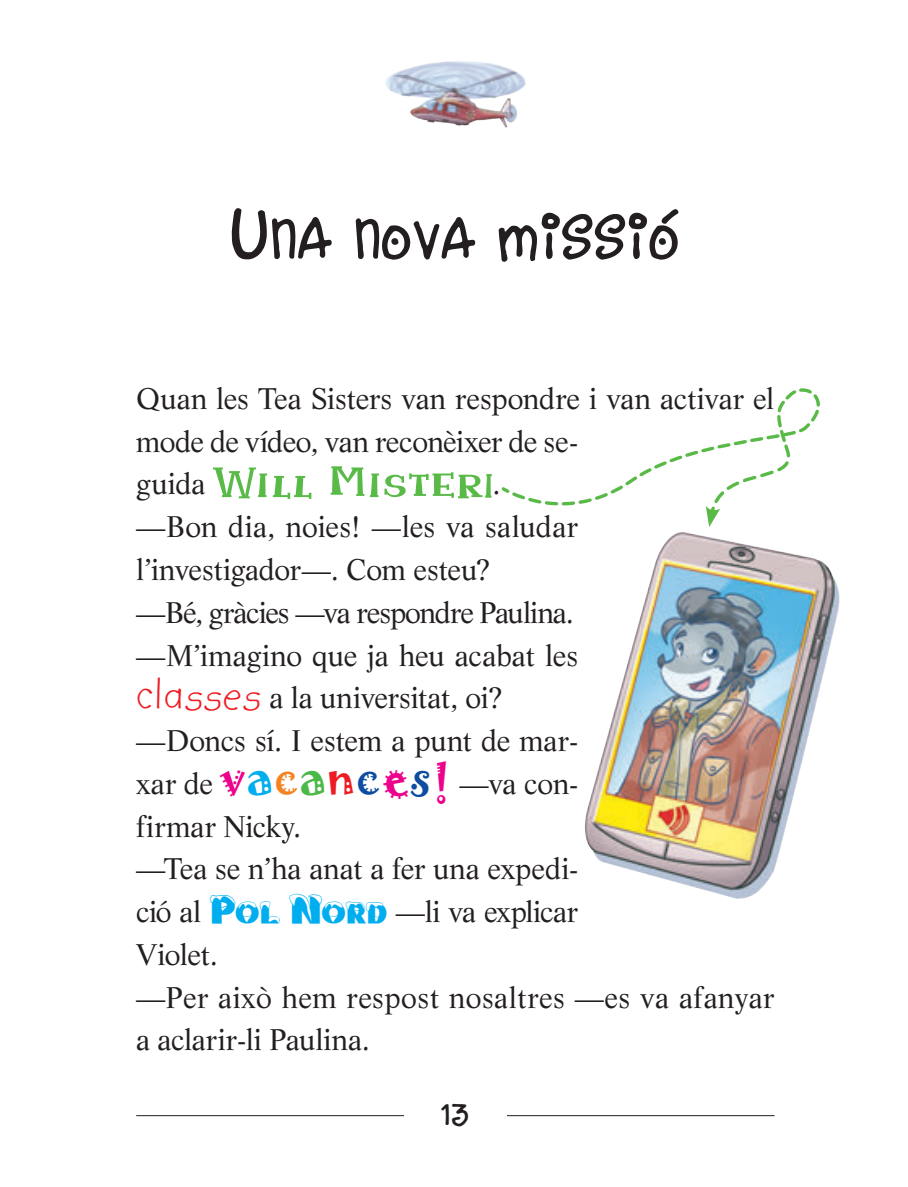
<style>
.page{position:relative;width:908px;height:1187px;background:#fff}
.page>*{position:absolute;margin:0;border:0;box-sizing:border-box;transform-origin:0 0}
.t1{font:84.38px "Dance Party";color:#231f20}
.t2{font:45px "Dance Party";color:#231f20}
.t3{font:36px "Homeboyz";letter-spacing:.06em;color:#59ba47;scale:1.4 1}
.t4{font:29.25px/42.8px "Life";letter-spacing:-.01em;color:#231f20}
.s1{font-size:112.5px}
.s2{font-family:"Life";font-size:29.25px;color:#231f20}
.s3{font-family:"Kidprint";font-size:47.25px;color:#ee1d23}
.s4{font-family:"Jokerman";font-size:49.5px;color:#ed028c}
.s5{font-family:"Jokerman";font-size:49.5px;color:#00aeef}
.s6{font-family:"Jokerman";font-size:49.5px;color:#f58220}
.s7{font-family:"Jokerman";font-size:49.5px;color:#4cb848}
.s8{font-family:"Jokerman";font-size:49.5px;color:#ee1d23}
.s9{font-family:"Jokerman";font-size:49.5px;color:#0d4da1}
.s10{font-family:"Brrrrr";font-size:40.5px;color:#00aeef}
.s11{font-family:"Brrrrr";font-size:30.38px;color:#00aeef}
</style>
<div class="page">
<img style="left:585px;top:532px;width:255px;height:367px">
<hr style="left:136px;top:1115px;width:638px;height:1px;background:#231f20">
<div style="left:404px;top:1083px;width:102px;height:64px;background:#fff"></div>
<img style="left:385px;top:61px;width:141px;height:67px">
<svg style="left:501px;top:388px;width:319px;height:139px"></svg>
<h1 class="t1" style="left:232px;top:193px;width:448px"><span class="s1">U</span>na nova missió</h1>
<p class="t4" style="left:136px;top:377px;width:639px">Quan les Tea Sisters van respondre i van activar el mode de vídeo, van reconèixer de se-</p>
<p class="t3" style="left:136px;top:460px;width:262px"><span class="s2">guida</span> Will Misteri<span class="s2">.</span></p>
<p class="t4" style="left:136px;top:505px;width:639px">—Bon dia, noies! —les va saludar l’investigador—. Com esteu?<br>—Bé, gràcies —va respondre Paulina.<br>—M’imagino que ja heu acabat les<br><span class="s3">classes</span> a la universitat, oi?<br>—Doncs sí. I estem a punt de mar-<br>xar de <span class="s4">v</span><span class="s5">a</span><span class="s6">c</span><span class="s7">a</span><span class="s8">n</span><span class="s9">c</span><span class="s4">e</span><span class="s9">s</span><span class="s4">!</span> —va con-<br>firmar Nicky.<br>—Tea se n’ha anat a fer una expedi-<br>ció al <span class="s10">P</span><span class="s11">OL</span> <span class="s10">N</span><span class="s11">ORD</span> —li va explicar<br>Violet.<br>—Per això hem respost nosaltres —es va afanyar a aclarir-li Paulina.</p>
<h2 class="t2" style="left:441px;top:1090px;width:29px">13</h2>
</div>
